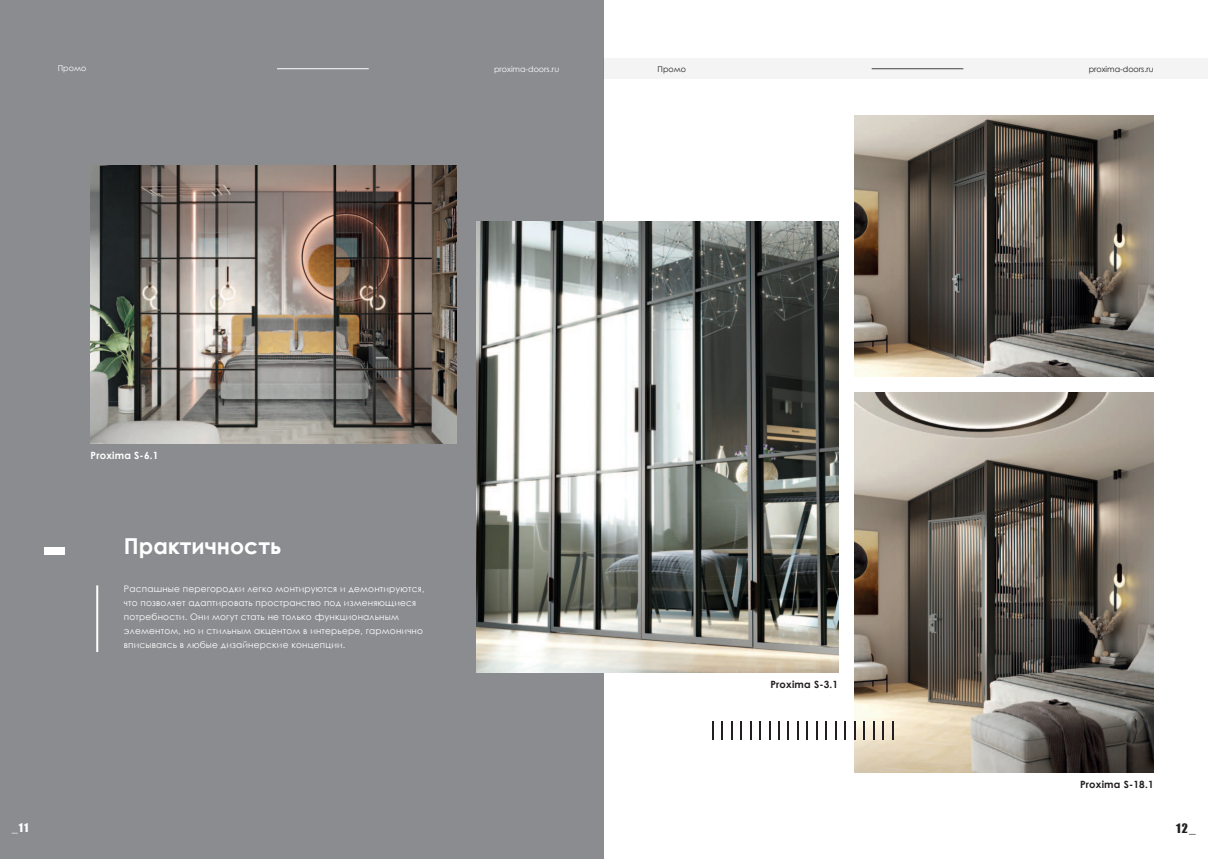
<style>
.page{position:relative;width:1208px;height:859px;background:#fff}
.page>*{position:absolute;margin:0;border:0;box-sizing:border-box;transform-origin:0 0}
.t1{font:700 22px "Century Gothic";color:#fff}
.t2{font:12px "Impact";color:#231f20}
.t3{font:11px "Impact";color:#fff}
.t4{font:700 10px "Century Gothic";letter-spacing:.02em;color:#231f20}
.t5{font:700 10px "Century Gothic";letter-spacing:.02em;color:#fff}
.t6{font:9px/14px "Century Gothic";letter-spacing:.02em;color:#fff}
.t7{font:8px "Century Gothic";color:#fff}
.t8{font:8px "Century Gothic";color:#231f20}
</style>
<div class="page">
<div style="left:0;top:0;width:603px;height:859px;background:#8a8c8f"></div>
<hr style="left:277px;top:68px;width:92px;height:1px;background:#fff">
<img style="left:91px;top:166px;width:365px;height:277px">
<hr style="left:96px;top:585px;width:2px;height:67px;background:#fff">
<div style="left:44px;top:547px;width:21px;height:8px;background:#fff"></div>
<div style="left:603px;top:58px;width:605px;height:21px;background:#f4f4f4"></div>
<hr style="left:871px;top:68px;width:92px;height:1px;background:#424546">
<img style="left:477px;top:221px;width:361px;height:452px">
<img style="left:854px;top:392px;width:299px;height:380px">
<img style="left:854px;top:116px;width:299px;height:260px">
<svg style="left:712px;top:721px;width:1px;height:18px"></svg>
<svg style="left:721px;top:721px;width:1px;height:18px"></svg>
<svg style="left:731px;top:721px;width:1px;height:18px"></svg>
<svg style="left:740px;top:721px;width:1px;height:18px"></svg>
<svg style="left:750px;top:721px;width:1px;height:18px"></svg>
<svg style="left:759px;top:721px;width:1px;height:18px"></svg>
<svg style="left:769px;top:721px;width:1px;height:18px"></svg>
<svg style="left:778px;top:721px;width:1px;height:18px"></svg>
<svg style="left:788px;top:721px;width:1px;height:18px"></svg>
<svg style="left:797px;top:721px;width:1px;height:18px"></svg>
<svg style="left:807px;top:721px;width:1px;height:18px"></svg>
<svg style="left:816px;top:721px;width:1px;height:18px"></svg>
<svg style="left:826px;top:721px;width:1px;height:18px"></svg>
<svg style="left:835px;top:721px;width:1px;height:18px"></svg>
<svg style="left:845px;top:721px;width:1px;height:18px"></svg>
<svg style="left:854px;top:721px;width:1px;height:18px"></svg>
<svg style="left:864px;top:721px;width:1px;height:18px"></svg>
<svg style="left:873px;top:721px;width:1px;height:18px"></svg>
<svg style="left:882px;top:721px;width:2px;height:18px"></svg>
<svg style="left:892px;top:721px;width:1px;height:18px"></svg>
<p class="t7" style="left:58px;top:63px;width:30px">Промо</p>
<p class="t7" style="left:494px;top:66px;width:67px">proxima-doors.ru</p>
<p class="t8" style="left:657px;top:63px;width:30px">Промо</p>
<p class="t8" style="left:1088px;top:66px;width:67px">proxima-doors.ru</p>
<p class="t5" style="left:91px;top:448px;width:69px">Proxima S-6.1</p>
<h1 class="t1" style="left:124px;top:530px;width:159px">Практичность</h1>
<p class="t6" style="left:124px;top:582px;width:302px">Распашные перегородки легко монтируются и демонтируются, что позволяет адаптировать пространство под изменяющиеся потребности. Они могут стать не только функциональным элементом, но и стильным акцентом в интерьере, гармонично вписываясь в любые дизайнерские концепции.</p>
<p class="t4" style="left:770px;top:677px;width:69px">Proxima S-3.1</p>
<p class="t4" style="left:1080px;top:777px;width:75px">Proxima S-18.1</p>
<p class="t3" style="left:12px;top:823px;width:18px">_11</p>
<h2 class="t2" style="left:1176px;top:823px;width:21px">12_</h2>
</div>
